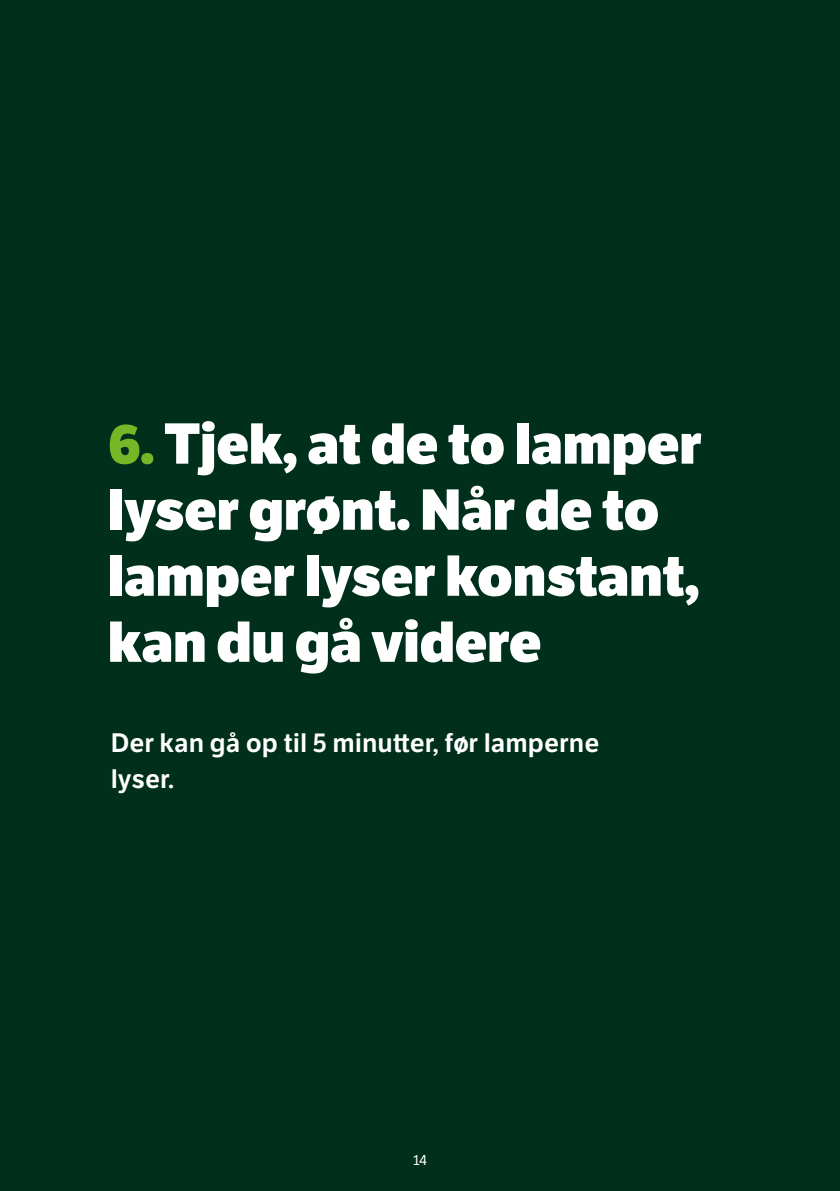
<style>
.page{position:relative;width:840px;height:1191px;background:#fff}
.page>*{position:absolute;margin:0;border:0;box-sizing:border-box;transform-origin:0 0}
.t1{font:56px/66px "LFT Etica XB";color:#fff}
.t2{font:26px/36px "LFT Etica Sb";color:#fff}
.t3{font:14px "LFT Etica";color:#fff}
.s1{color:#75b726}
</style>
<div class="page">
<div style="left:0;top:0;width:839px;height:1191px;background:#002f1b"></div>
<p class="t1" style="left:108px;top:411px;width:595px"><span class="s1">6.</span> Tjek, at de to lamper lyser grønt. Når de to lamper lyser konstant, kan du gå videre</p>
<p class="t2" style="left:111px;top:725px;width:490px">Der kan gå op til 5 minutter, før lamperne lyser.</p>
<p class="t3" style="left:413px;top:1152px;width:15px">14</p>
</div>
